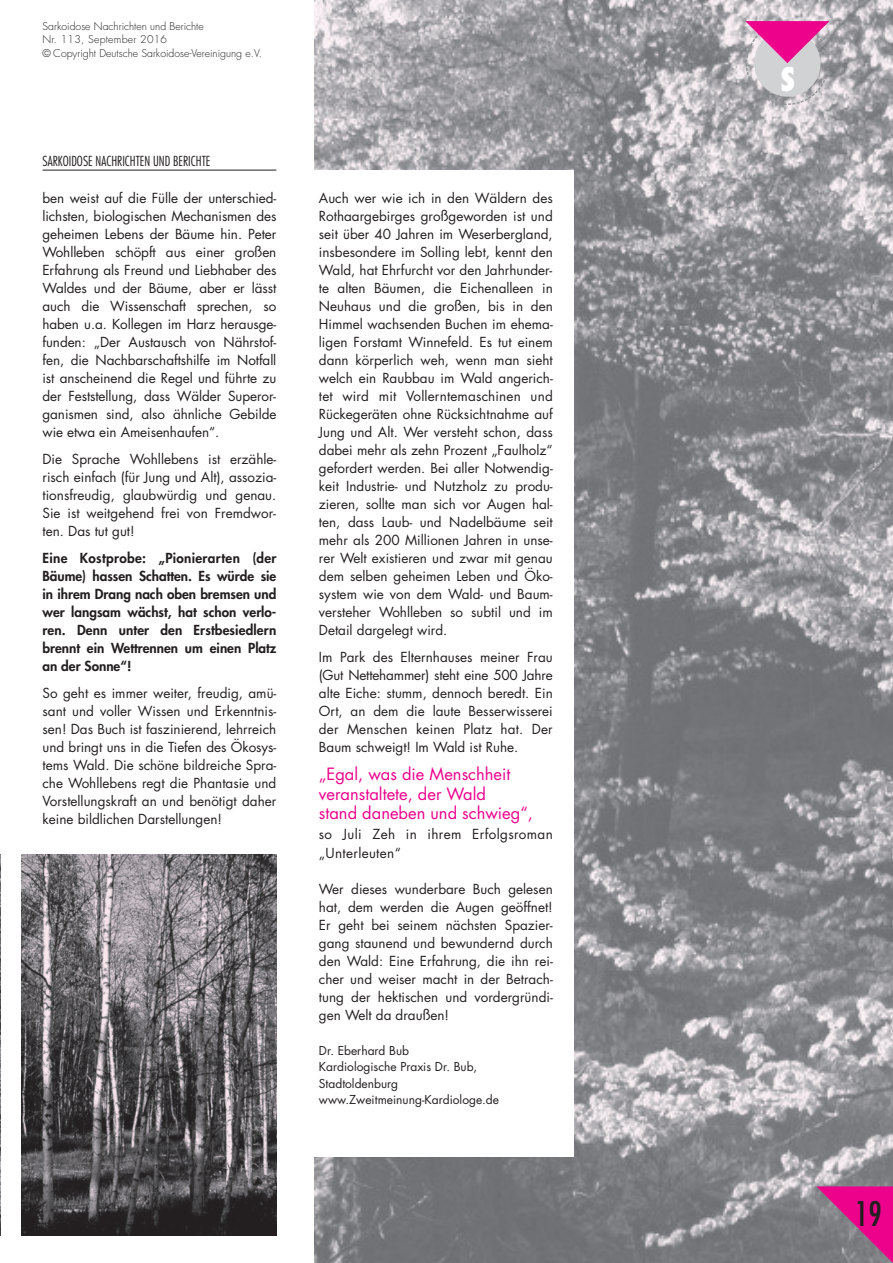
<style>
.page{position:relative;width:893px;height:1263px;background:#fff}
.page>*{position:absolute;margin:0;border:0;box-sizing:border-box;transform-origin:0 0}
.t1{font:condensed 33px "Futura";color:#231f20}
.t2{font:800 condensed 31.65px "Futura";color:#fff}
.t3{font:16.5px/19.5px "Futura";color:#ed028c}
.t4{font:13.5px/18px "Futura";color:#231f20;text-align:justify}
.t5{font:800 13.5px/18px "Futura";color:#231f20;text-align:justify}
.t6{font:13.5px/19.5px "Futura";letter-spacing:.025em;color:#231f20}
.t7{font:300 condensed 13.5px "Futura";color:#231f20}
.t8{font:12px/16.5px "Futura";color:#231f20}
.t9{font:300 10.5px/13.5px "Futura";color:#231f20}
</style>
<div class="page">
<img style="left:315px;top:0;width:578px;height:1263px">
<div style="left:0;top:170px;width:574px;height:987px;background:#fff"></div>
<svg style="left:816px;top:1186px;width:77px;height:77px;background:#b54187"></svg>
<svg style="left:746px;top:21px;width:83px;height:84px;background:#cf93b8"></svg>
<hr style="left:43px;top:170px;width:233px;height:1px;background:#231f20">
<img style="left:0;top:855px;width:1px;height:381px">
<img style="left:21px;top:855px;width:255px;height:381px">
<p class="t9" style="left:43px;top:20px;width:221px">Sarkoidose Nachrichten und Berichte<br>Nr. 113, September 2016<br>© Copyright Deutsche Sarkoidose-Vereinigung e.V.</p>
<p class="t7" style="left:43px;top:155px;width:169px">SARKOIDOSE NACHRICHTEN UND BERICHTE</p>
<p class="t4" style="left:43px;top:190px;width:235px">ben weist auf die Fülle der unterschied&shy;lichsten, biologischen Mechanismen des geheimen Lebens der Bäume hin. Peter Wohlleben schöpft aus einer großen Erfahrung als Freund und Liebhaber des Waldes und der Bäume, aber er lässt auch die Wissenschaft sprechen, so haben u.a. Kollegen im Harz herausge&shy;funden: „Der Austausch von Nährstof&shy;fen, die Nachbarschaftshilfe im Notfall ist anscheinend die Regel und führte zu der Feststellung, dass Wälder Superor&shy;ganismen sind, also ähnliche Gebilde wie etwa ein Ameisenhaufen“.</p>
<p class="t4" style="left:43px;top:451px;width:235px">Die Sprache Wohllebens ist erzähle&shy;risch einfach (für Jung und Alt), assozia&shy;tionsfreudig, glaubwürdig und genau.<br>Sie ist weitgehend frei von Fremdwor&shy;ten. Das tut gut!</p>
<p class="t5" style="left:43px;top:550px;width:235px">Eine Kostprobe: „Pionierarten (der Bäume) hassen Schatten. Es würde sie in ihrem Drang nach oben bremsen und wer langsam wächst, hat schon verlo&shy;ren. Denn unter den Erstbesiedlern brennt ein Wettrennen um einen Platz an der Sonne“!</p>
<p class="t4" style="left:43px;top:685px;width:235px">So geht es immer weiter, freudig, amü&shy;sant und voller Wissen und Erkenntnis&shy;sen! Das Buch ist faszinierend, lehrreich und bringt uns in die Tiefen des Ökosys&shy;tems Wald. Die schöne bildreiche Spra&shy;che Wohllebens regt die Phantasie und Vorstellungskraft an und benötigt daher keine bildlichen Darstellungen!</p>
<p class="t4" style="left:319px;top:190px;width:235px">Auch wer wie ich in den Wäldern des Rothaargebirges großgeworden ist und seit über 40 Jahren im Weserbergland, insbesondere im Solling lebt, kennt den Wald, hat Ehrfurcht vor den Jahrhunder&shy;te alten Bäumen, die Eichenalleen in Neuhaus und die großen, bis in den Himmel wachsenden Buchen im ehema&shy;ligen Forstamt Winnefeld. Es tut einem dann körperlich weh, wenn man sieht welch ein Raubbau im Wald angerich&shy;tet wird mit Vollerntemaschinen und Rückegeräten ohne Rücksichtnahme auf Jung und Alt. Wer versteht schon, dass dabei mehr als zehn Prozent „Faulholz“ gefordert werden. Bei aller Notwendig&shy;keit Industrie- und Nutzholz zu produ&shy;zieren, sollte man sich vor Augen hal&shy;ten, dass Laub- und Nadelbäume seit mehr als 200 Millionen Jahren in unse&shy;rer Welt existieren und zwar mit genau dem selben geheimen Leben und Öko&shy;system wie von dem Wald- und Baum&shy;versteher Wohlleben so subtil und im Detail dargelegt wird.</p>
<p class="t4" style="left:319px;top:649px;width:235px">Im Park des Elternhauses meiner Frau (Gut Nettehammer) steht eine 500 Jahre alte Eiche: stumm, dennoch beredt. Ein Ort, an dem die laute Besserwisserei der Menschen keinen Platz hat. Der Baum schweigt! Im Wald ist Ruhe.</p>
<p class="t3" style="left:319px;top:766px;width:216px">„Egal, was die Menschheit veranstaltete, der Wald<br>stand daneben und schwieg“,</p>
<p class="t6" style="left:319px;top:825px;width:235px">so Juli Zeh in ihrem Erfolgsroman „Unterleuten“</p>
<p class="t4" style="left:319px;top:881px;width:235px">Wer dieses wunderbare Buch gelesen hat, dem werden die Augen geöffnet!<br>Er geht bei seinem nächsten Spazier&shy;gang staunend und bewundernd durch den Wald: Eine Erfahrung, die ihn rei&shy;cher und weiser macht in der Betrach&shy;tung der hektischen und vordergründi&shy;gen Welt da draußen!</p>
<p class="t8" style="left:319px;top:1043px;width:182px">Dr. Eberhard Bub<br>Kardiologische Praxis Dr. Bub,<br>Stadtoldenburg www.Zweitmeinung-Kardiologe.de</p>
<h2 class="t2" style="left:780px;top:66px;width:16px">S</h2>
<h1 class="t1" style="left:855px;top:1198px;width:29px">19</h1>
</div>
